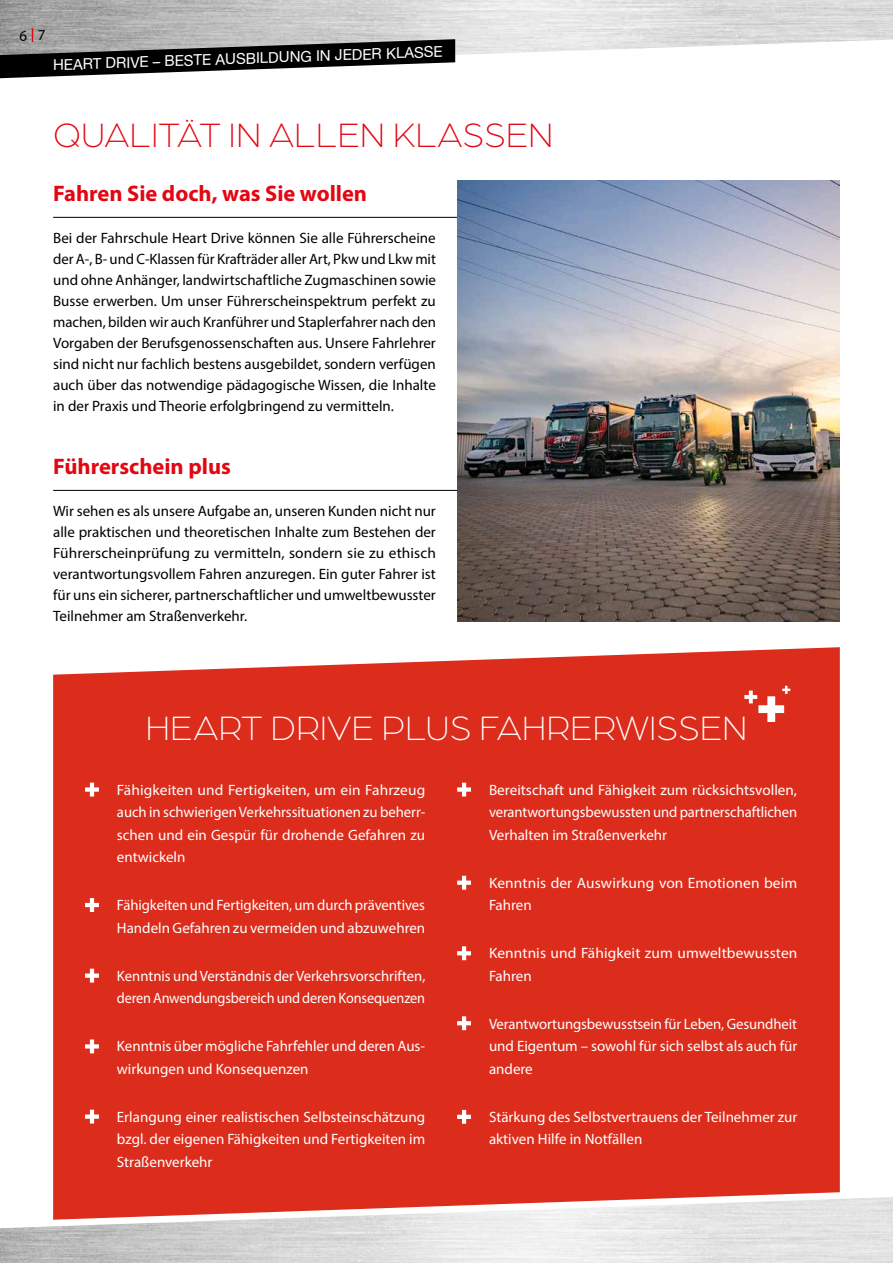
<style>
.page{position:relative;width:893px;height:1263px;background:#fff}
.page>*{position:absolute;margin:0;border:0;box-sizing:border-box;transform-origin:0 0}
.t1{font:300 36px "Arboria";color:#fff}
.t2{font:300 36px "Arboria";color:#e30613}
.t3{font:700 22.5px "Myriad Pro";color:#e30613}
.t4{font:15px/22.5px "Myriad Pro";color:#fff}
.t5{font:15px/21px "Myriad Pro";color:#000;text-align:justify}
.t6{font:15px "Helvetica Neue LT Std";color:#fff}
</style>
<div class="page">
<img style="left:0;top:1197px;width:893px;height:66px">
<img style="left:0;top:0;width:893px;height:63px">
<div style="left:53px;top:647px;width:787px;height:573px;background:#dc2c1b"></div>
<svg style="left:85px;top:783px;width:14px;height:13px"></svg>
<svg style="left:457px;top:783px;width:14px;height:13px"></svg>
<svg style="left:457px;top:876px;width:14px;height:14px"></svg>
<svg style="left:457px;top:946px;width:14px;height:14px"></svg>
<svg style="left:457px;top:1016px;width:14px;height:14px"></svg>
<svg style="left:457px;top:1110px;width:14px;height:14px"></svg>
<svg style="left:85px;top:898px;width:14px;height:14px"></svg>
<svg style="left:85px;top:969px;width:14px;height:13px"></svg>
<svg style="left:85px;top:1039px;width:14px;height:14px"></svg>
<svg style="left:85px;top:1110px;width:14px;height:13px"></svg>
<hr style="left:53px;top:217px;width:413px;height:1px;background:#000">
<hr style="left:53px;top:490px;width:413px;height:1px;background:#000">
<img style="left:457px;top:180px;width:383px;height:441px">
<svg style="left:744px;top:686px;width:46px;height:36px"></svg>
<svg style="left:0;top:28px;width:455px;height:50px;background:#6d6d6d"></svg>
<p class="t6" style="left:53px;top:56px;width:391px;rotate:-2deg">HEART DRIVE – BESTE AUSBILDUNG IN JEDER KLASSE</p>
<h1 class="t2" style="left:53px;top:112px;width:502px">QUALITÄT IN ALLEN KLASSEN</h1>
<h2 class="t3" style="left:53px;top:179px;width:315px">Fahren Sie doch, was Sie wollen</h2>
<p class="t5" style="left:53px;top:227px;width:384px">Bei der Fahrschule Heart Drive können Sie alle Führerscheine der A-, B- und C-Klassen für Krafträder aller Art, Pkw und Lkw mit und ohne Anhänger, landwirtschaftliche Zugmaschinen sowie Busse erwerben. Um unser Führerscheinspektrum perfekt zu machen, bilden wir auch Kranführer und Staplerfahrer nach den Vorgaben der Berufsgenossenschaften aus. Unsere Fahrlehrer sind nicht nur fachlich bestens ausgebildet, sondern verfügen auch über das notwendige pädagogische Wissen, die Inhalte in der Praxis und Theorie erfolgbringend zu vermitteln.</p>
<h2 class="t3" style="left:53px;top:452px;width:179px">Führerschein plus</h2>
<p class="t5" style="left:53px;top:500px;width:384px">Wir sehen es als unsere Aufgabe an, unseren Kunden nicht nur alle praktischen und theoretischen Inhalte zum Bestehen der Führerscheinprüfung zu vermitteln, sondern sie zu ethisch verantwortungsvollem Fahren anzuregen. Ein guter Fahrer ist für uns ein sicherer, partnerschaftlicher und umweltbewusster Teilnehmer am Straßenverkehr.</p>
<h1 class="t1" style="left:146px;top:705px;width:603px">HEART DRIVE PLUS FAHRERWISSEN</h1>
<p class="t4" style="left:117px;top:778px;width:310px;text-align:justify">Fähigkeiten und Fertigkeiten, um ein Fahrzeug auch in schwierigen Verkehrssituationen zu beherr&shy;schen und ein Gespür für drohende Gefahren zu entwickeln</p>
<p class="t4" style="left:117px;top:894px;width:310px">Fähigkeiten und Fertigkeiten, um durch präventives<br>Handeln Gefahren zu vermeiden und abzuwehren</p>
<p class="t4" style="left:117px;top:964px;width:310px">Kenntnis und Verständnis der Verkehrsvorschriften, deren Anwendungsbereich und deren Konsequenzen</p>
<p class="t4" style="left:117px;top:1035px;width:310px">Kenntnis über mögliche Fahrfehler und deren Aus&shy;wirkungen und Konsequenzen</p>
<p class="t4" style="left:117px;top:1105px;width:310px;text-align:justify">Erlangung einer realistischen Selbsteinschätzung bzgl. der eigenen Fähigkeiten und Fertigkeiten im Straßenverkehr</p>
<p class="t4" style="left:489px;top:778px;width:310px;text-align:justify">Bereitschaft und Fähigkeit zum rücksichtsvollen, verantwortungsbewussten und partnerschaftlichen Verhalten im Straßenverkehr</p>
<p class="t4" style="left:489px;top:871px;width:310px">Kenntnis der Auswirkung von Emotionen beim<br>Fahren</p>
<p class="t4" style="left:489px;top:942px;width:310px">Kenntnis und Fähigkeit zum umweltbewussten<br>Fahren</p>
<p class="t4" style="left:489px;top:1012px;width:310px;text-align:justify">Verantwortungsbewusstsein für Leben, Gesundheit und Eigentum – sowohl für sich selbst als auch für andere</p>
<p class="t4" style="left:489px;top:1105px;width:310px">Stärkung des Selbstvertrauens der Teilnehmer zur aktiven Hilfe in Notfällen</p>
</div>
